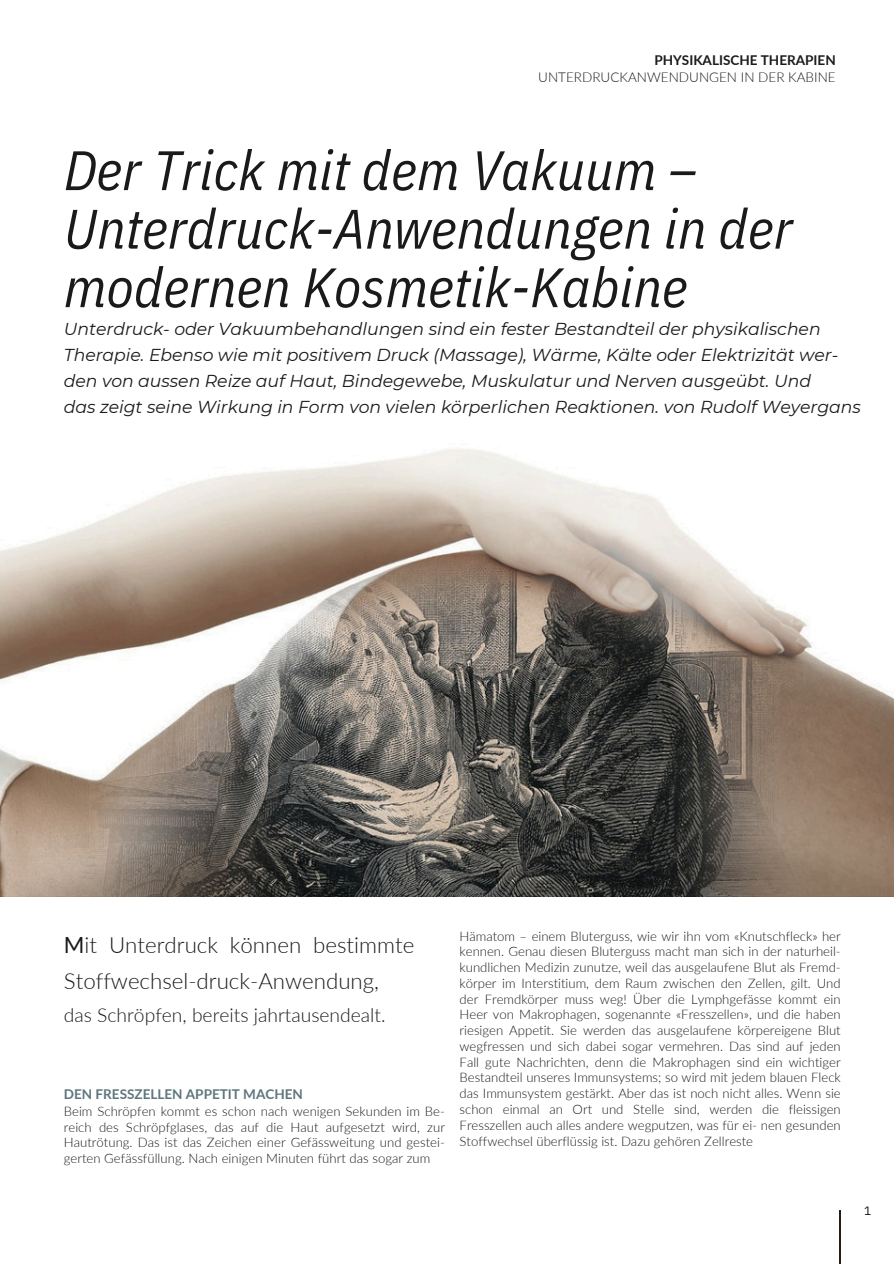
<style>
.page{position:relative;width:894px;height:1264px;background:#fff}
.page>*{position:absolute;margin:0;border:0;box-sizing:border-box;transform-origin:0 0}
.t1{font:italic 55.5px/58.5px "IBM Plex Sans Cond";letter-spacing:.005em;color:#1a1a1a}
.t2{font:300 22.2px/36px "Lato";color:#1a1a1a}
.t3{font:300 19.2px "Lato";color:#1a1a1a}
.t4{font:italic 17.25px/25.8px "Montserrat";color:#1a1a1a}
.t5{font:300 13.5px/16.8px "Lato";color:#1a1a1a;text-align:right}
.t6{font:700 13.5px "Lato";color:#5d757d}
.t7{font:300 13.05px/15.8px "Lato";color:#1a1a1a;text-align:justify}
.t8{font:12px "IBM Plex Sans";color:#1a1a1a}
.s1{font-weight:700}
.s2{font-weight:400}
</style>
<div class="page">
<hr style="left:839px;top:1210px;width:1px;height:53px;background:#291c15">
<img style="left:0;top:448px;width:893px;height:448px">
<h1 class="t5" style="left:538px;top:51px;width:299px"><span class="s1">PHYSIKALISCHE THERAPIEN<br></span>UNTERDRUCKANWENDUNGEN IN DER KABINE</h1>
<p class="t1" style="left:64px;top:140px;width:729px">Der Trick mit dem Vakuum –<br>Unterdruck-Anwendungen in der modernen Kosmetik-Kabine</p>
<p class="t4" style="left:64px;top:316px;width:798px">Unterdruck- oder Vakuumbehandlungen sind ein fester Bestandteil der physikalischen Therapie. Ebenso wie mit positivem Druck (Massage), Wärme, Kälte oder Elektrizität wer&shy;den von aussen Reize auf Haut, Bindegewebe, Muskulatur und Nerven ausgeübt. Und<br>das zeigt seine Wirkung in Form von vielen körperlichen Reaktionen. von Rudolf Weyergans</p>
<p class="t2" style="left:64px;top:926px;width:352px"><span class="s2">M</span>it Unterdruck können bestimmte<br>Stoffwechsel-druck-Anwendung,</p>
<p class="t3" style="left:64px;top:1002px;width:323px">das Schröpfen, bereits jahrtausendealt.</p>
<h2 class="t6" style="left:64px;top:1085px;width:240px">DEN FRESSZELLEN APPETIT MACHEN</h2>
<p class="t7" style="left:64px;top:1102px;width:382px">Beim Schröpfen kommt es schon nach wenigen Sekunden im Be&shy;reich des Schröpfglases, das auf die Haut aufgesetzt wird, zur Hautrötung. Das ist das Zeichen einer Gefässweitung und gestei&shy;gerten Gefässfüllung. Nach einigen Minuten führt das sogar zum</p>
<p class="t7" style="left:459px;top:927px;width:382px">Hämatom – einem Bluterguss, wie wir ihn vom «Knutschfleck» her kennen. Genau diesen Bluterguss macht man sich in der naturheil&shy;kundlichen Medizin zunutze, weil das ausgelaufene Blut als Fremd&shy;körper im Interstitium, dem Raum zwischen den Zellen, gilt. Und der Fremdkörper muss weg! Über die Lymphgefässe kommt ein Heer von Makrophagen, sogenannte «Fresszellen», und die haben riesigen Appetit. Sie werden das ausgelaufene körpereigene Blut wegfressen und sich dabei sogar vermehren. Das sind auf jeden Fall gute Nachrichten, denn die Makrophagen sind ein wichtiger Bestandteil unseres Immunsystems; so wird mit jedem blauen Fleck das Immunsystem gestärkt. Aber das ist noch nicht alles. Wenn sie schon einmal an Ort und Stelle sind, werden die fleissigen Fresszellen auch alles andere wegputzen, was für ei- nen gesunden Stoffwechsel überflüssig ist. Dazu gehören Zellreste</p>
<h3 class="t8" style="left:864px;top:1203px;width:9px">1</h3>
</div>
